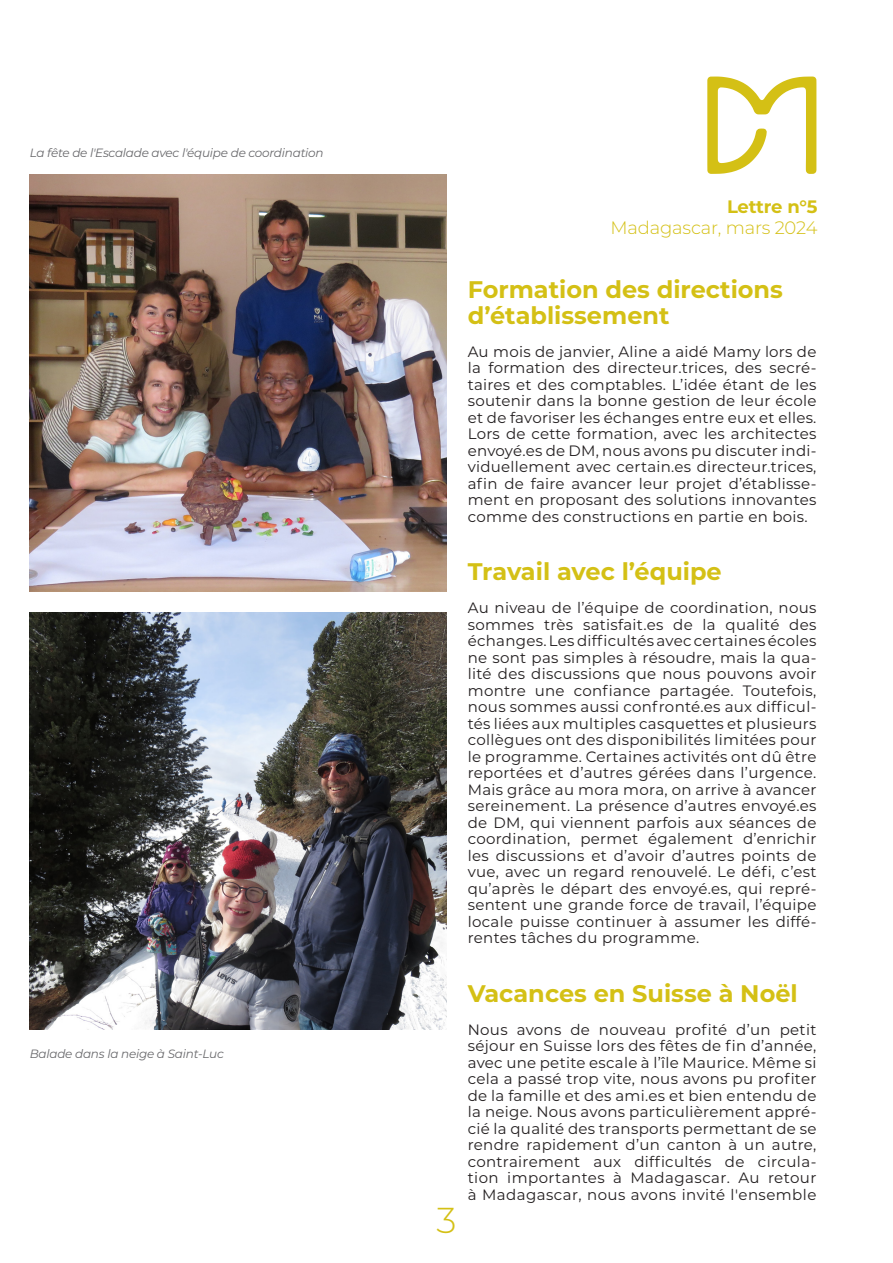
<style>
.page{position:relative;width:893px;height:1263px;background:#fff}
.page>*{position:absolute;margin:0;border:0;box-sizing:border-box;transform-origin:0 0}
.t1{font:300 36px "Montserrat";color:#d4c015}
.Intertitre{font:700 24px/25.5px "Montserrat";color:#d4c015}
.t2{font:300 18px "Montserrat";letter-spacing:-.01em;color:#d4c015}
.t3{font:700 18px "Montserrat";letter-spacing:-.015em;color:#d4c015}
.texte{font:15px/16.5px "Montserrat";letter-spacing:.02em;color:#231f20;text-align:justify}
.légendes{font:italic 12px "Montserrat";letter-spacing:-.02em;color:#69696c}
</style>
<div class="page">
<img style="left:30px;top:174px;width:416px;height:417px">
<img style="left:30px;top:613px;width:416px;height:416px">
<svg style="left:707px;top:77px;width:109px;height:97px"></svg>
<p class="légendes" style="left:30px;top:145px;width:295px">La fête de l'Escalade avec l'équipe de coordination</p>
<p class="légendes" style="left:30px;top:1046px;width:196px">Balade dans la neige à Saint-Luc</p>
<p class="t3" style="left:727px;top:193px;width:92px">Lettre n°5</p>
<p class="t2" style="left:610px;top:215px;width:208px">Madagascar, mars 2024</p>
<p class="t1" style="left:436px;top:1196px;width:22px">3</p>
<p class="Intertitre" style="left:468px;top:276px;width:317px">Formation des directions d’établissement</p>
<p class="texte" style="left:468px;top:342px;width:350px">Au mois de janvier, Aline a aidé Mamy lors de la formation des directeur.trices, des secré&shy;taires et des comptables. L’idée étant de les soutenir dans la bonne gestion de leur école et de favoriser les échanges entre eux et elles.<br>Lors de cette formation, avec les architectes envoyé.es de DM, nous avons pu discuter indi&shy;viduellement avec certain.es directeur.trices, afin de faire avancer leur projet d’établisse&shy;ment en proposant des solutions innovantes comme des constructions en partie en bois.</p>
<p class="Intertitre" style="left:468px;top:558px;width:255px">Travail avec l’équipe</p>
<p class="texte" style="left:468px;top:599px;width:350px">Au niveau de l’équipe de coordination, nous sommes très satisfait.es de la qualité des échanges. Les difficultés avec certaines écoles ne sont pas simples à résoudre, mais la qua&shy;lité des discussions que nous pouvons avoir montre une confiance partagée. Toutefois, nous sommes aussi confronté.es aux difficul&shy;tés liées aux multiples casquettes et plusieurs collègues ont des disponibilités limitées pour le programme. Certaines activités ont dû être reportées et d’autres gérées dans l’urgence.<br>Mais grâce au mora mora, on arrive à avancer sereinement. La présence d’autres envoyé.es de DM, qui viennent parfois aux séances de coordination, permet également d’enrichir les discussions et d’avoir d’autres points de vue, avec un regard renouvelé. Le défi, c’est qu’après le départ des envoyé.es, qui repré&shy;sentent une grande force de travail, l’équipe locale puisse continuer à assumer les diffé&shy;rentes tâches du programme.</p>
<p class="Intertitre" style="left:468px;top:979px;width:331px">Vacances en Suisse à Noël</p>
<p class="texte" style="left:468px;top:1020px;width:350px">Nous avons de nouveau profité d’un petit séjour en Suisse lors des fêtes de fin d’année, avec une petite escale à l’île Maurice. Même si cela a passé trop vite, nous avons pu profiter de la famille et des ami.es et bien entendu de la neige. Nous avons particulièrement appré&shy;cié la qualité des transports permettant de se rendre rapidement d’un canton à un autre, contrairement aux difficultés de circula&shy;tion importantes à Madagascar. Au retour à Madagascar, nous avons invité l'ensemble</p>
</div>
